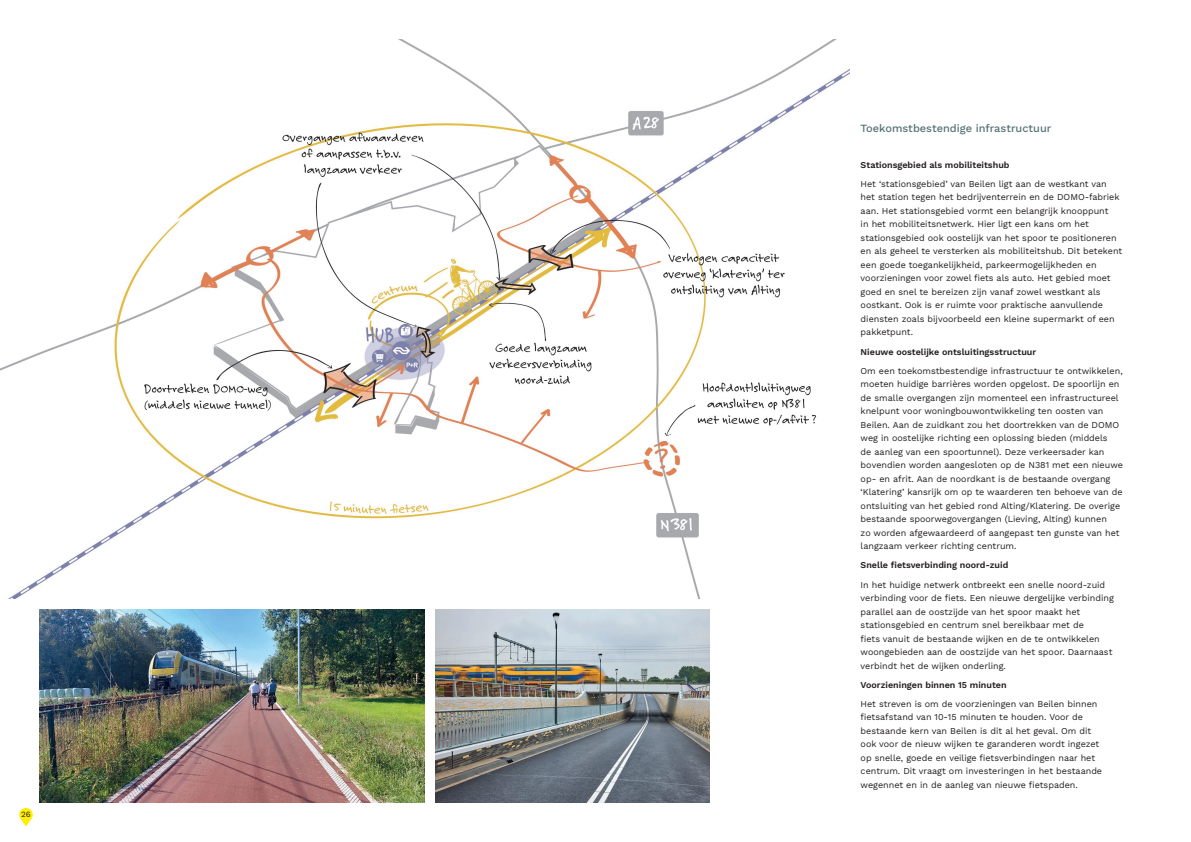
<style>
.page{position:relative;width:1191px;height:842px;background:#fff}
.page>*{position:absolute;margin:0;border:0;box-sizing:border-box;transform-origin:0 0}
.t1{font:500 11px "Work Sans";color:#547273}
.t2{font:9px/13.5px "Work Sans";color:#231f20}
.t3{font:600 9px "Work Sans";color:#231f20}
.t4{font:8px "Work Sans";color:#231f20}
</style>
<div class="page">
<img style="left:0;top:40px;width:849px;height:558px">
<img style="left:40px;top:609px;width:384px;height:193px">
<img style="left:436px;top:609px;width:273px;height:193px">
<svg style="left:19px;top:808px;width:14px;height:18px"></svg>
<p class="t4" style="left:21px;top:808px;width:11px">26</p>
<p class="t1" style="left:860px;top:120px;width:192px">Toekomstbestendige infrastructuur</p>
<p class="t3" style="left:860px;top:158px;width:150px">Stationsgebied als mobiliteitshub</p>
<p class="t2" style="left:860px;top:177px;width:263px">Het ‘stationsgebied’ van Beilen ligt aan de westkant van het station tegen het bedrijventerrein en de DOMO-fabriek aan. Het stationsgebied vormt een belangrijk knooppunt<br>in het mobiliteitsnetwerk. Hier ligt een kans om het stationsgebied ook oostelijk van het spoor te positioneren en als geheel te versterken als mobiliteitshub. Dit betekent een goede toegankelijkheid, parkeermogelijkheden en voorzieningen voor zowel fiets als auto. Het gebied moet goed en snel te bereizen zijn vanaf zowel westkant als oostkant. Ook is er ruimte voor praktische aanvullende diensten zoals bijvoorbeeld een kleine supermarkt of een pakketpunt.</p>
<p class="t3" style="left:860px;top:345px;width:177px">Nieuwe oostelijke ontsluitingsstructuur</p>
<p class="t2" style="left:860px;top:363px;width:264px">Om een toekomstbestendige infrastructuur te ontwikkelen, moeten huidige barrières worden opgelost. De spoorlijn en de smalle overgangen zijn momenteel een infrastructureel knelpunt voor woningbouwontwikkeling ten oosten van Beilen. Aan de zuidkant zou het doortrekken van de DOMO weg in oostelijke richting een oplossing bieden (middels<br>de aanleg van een spoortunnel). Deze verkeersader kan bovendien worden aangesloten op de N381 met een nieuwe op- en afrit. Aan de noordkant is de bestaande overgang ‘Klatering’ kansrijk om op te waarderen ten behoeve van de ontsluiting van het gebied rond Alting/Klatering. De overige bestaande spoorwegovergangen (Lieving, Alting) kunnen<br>zo worden afgewaardeerd of aangepast ten gunste van het langzaam verkeer richting centrum.</p>
<p class="t3" style="left:860px;top:558px;width:149px">Snelle fietsverbinding noord-zuid</p>
<p class="t2" style="left:860px;top:577px;width:255px">In het huidige netwerk ontbreekt een snelle noord-zuid verbinding voor de fiets. Een nieuwe dergelijke verbinding parallel aan de oostzijde van het spoor maakt het stationsgebied en centrum snel bereikbaar met de<br>fiets vanuit de bestaande wijken en de te ontwikkelen woongebieden aan de oostzijde van het spoor. Daarnaast verbindt het de wijken onderling.</p>
<p class="t3" style="left:860px;top:678px;width:148px">Voorzieningen binnen 15 minuten</p>
<p class="t2" style="left:860px;top:697px;width:243px">Het streven is om de voorzieningen van Beilen binnen fietsafstand van 10-15 minuten te houden. Voor de bestaande kern van Beilen is dit al het geval. Om dit ook voor de nieuw wijken te garanderen wordt ingezet op snelle, goede en veilige fietsverbindingen naar het centrum. Dit vraagt om investeringen in het bestaande wegennet en in de aanleg van nieuwe fietspaden.</p>
</div>
